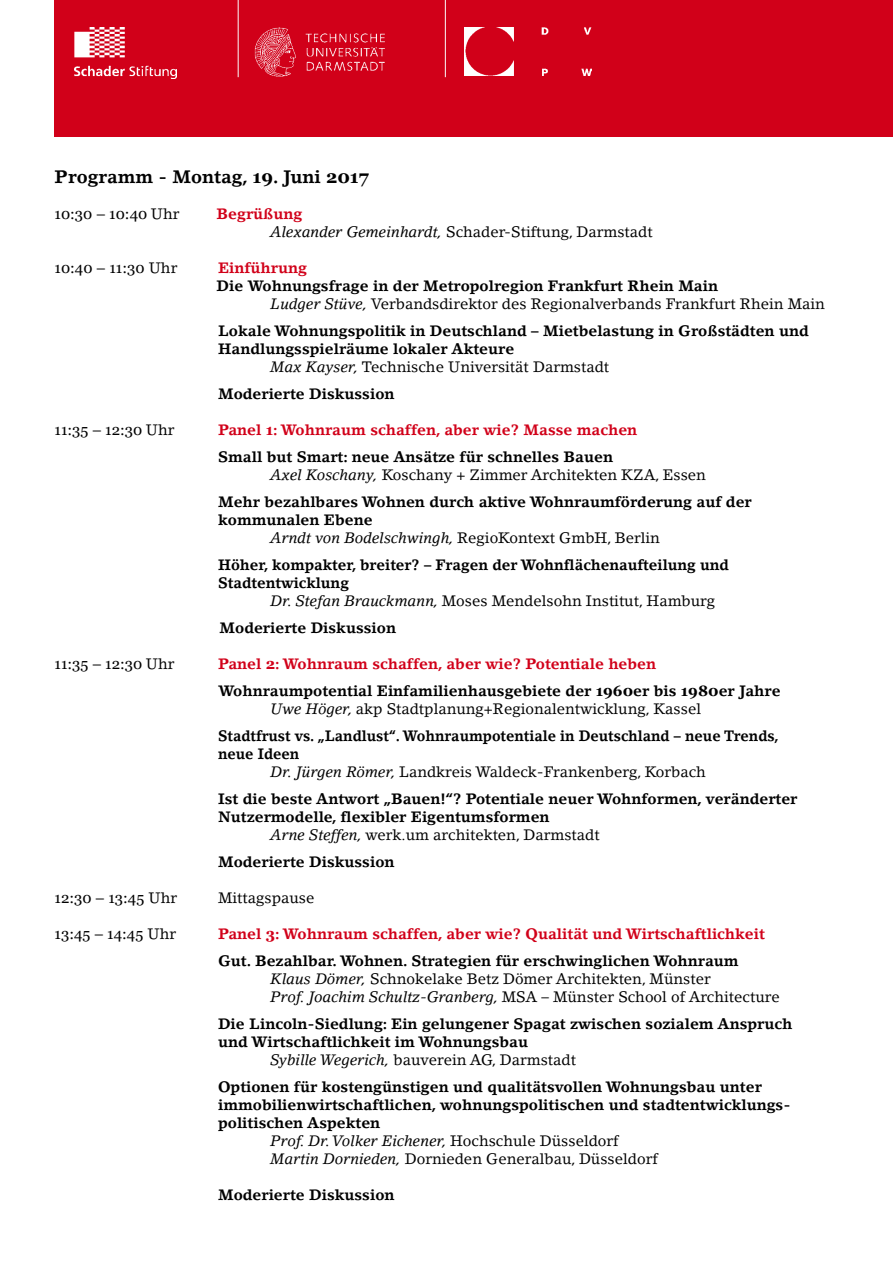
<style>
.page{position:relative;width:893px;height:1263px;background:#fff}
.page>*{position:absolute;margin:0;border:0;box-sizing:border-box;transform-origin:0 0}
.t1{font:700 18px "Lino Letter Std";color:#000}
.t2{font:700 15px/18px "Lino Letter Std";color:#000}
.t3{font:15px/18px "Lino Letter Std";color:#000}
.t4{font:700 15px/27px "Lino Letter Std";color:#d10019}
.t5{font:700 15px/27px "Lino Letter Std";color:#000;scale:.94 1}
.t6{font:15px "Georgia";color:#000}
.t7{font:italic 15px "Lino Letter Std";color:#000}
.s1{font-family:"Georgia"}
.s2{font-family:"Lino Letter Std"}
.s3{font-weight:700;color:#d10019}
.s4{font-style:italic}
.s5{font-weight:400;font-style:italic}
.s6{font-weight:400}
.s7{color:#000}
.s8{font-weight:700}
.s9{color:#d10019}
.s10{font-family:"Georgia";color:#d10019}
.s11{font-style:normal}
</style>
<div class="page">
<div style="left:54px;top:0;width:839px;height:137px;background:#d10019"></div>
<img style="left:74px;top:28px;width:102px;height:51px">
<hr style="left:238px;top:0;width:1px;height:77px;background:#fcfcfc">
<img style="left:238px;top:17px;width:147px;height:61px">
<img style="left:465px;top:28px;width:126px;height:48px">
<hr style="left:445px;top:0;width:1px;height:77px;background:#fcfcfc">
<p class="t1" style="left:55px;top:165px;width:316px">Programm - Montag, <span class="s1">19</span>. Juni <span class="s1">2017</span></p>
<p class="t6" style="left:55px;top:204px;width:126px">10:30 – 10:40 <span class="s2">Uhr</span></p>
<p class="t3" style="left:271px;top:204px;width:384px;text-indent:-54px"><span class="s3">Begrüßung<br></span><span class="s4">Alexander Gemeinhardt,</span> Schader-Stiftung, Darmstadt</p>
<p class="t6" style="left:55px;top:258px;width:124px">10:40 – 11:30 <span class="s2">Uhr</span></p>
<p class="t4" style="left:218px;top:254px;width:90px">Einführung</p>
<p class="t2" style="left:271px;top:276px;width:556px;text-indent:-54px">Die Wohnungsfrage in der Metropolregion Frankfurt Rhein Main<br><span class="s5">Ludger Stüve,</span> <span class="s6">Verbandsdirektor des Regionalverbands Frankfurt Rhein Main</span></p>
<p class="t2" style="left:218px;top:321px;width:592px">Lokale Wohnungspolitik in Deutschland – Mietbelastung in Großstädten und</p>
<p class="t2" style="left:218px;top:339px;width:298px">Handlungsspielräume lokaler Akteure</p>
<p class="t3" style="left:271px;top:357px;width:340px"><span class="s4">Max Kayser,</span> Technische Universität Darmstadt</p>
<p class="t2" style="left:218px;top:384px;width:178px">Moderierte Diskussion</p>
<p class="t6" style="left:55px;top:420px;width:121px">11:35 – 12:30 <span class="s2">Uhr</span></p>
<p class="t4" style="left:218px;top:416px;width:421px">Panel <span class="s1">1</span>: Wohnraum schaffen, aber wie? Masse machen<br><span class="s7">Small but Smart: neue Ansätze für schnelles Bauen</span></p>
<p class="t2" style="left:218px;top:461px;width:535px;line-height:27px;text-align:center"><span class="s5">Axel Koschany,</span> <span class="s6">Koschany + Zimmer Architekten KZA, Essen<br></span>Mehr bezahlbares Wohnen durch aktive Wohnraumförderung auf der</p>
<p class="t3" style="left:271px;top:510px;width:391px;text-indent:-52px"><span class="s8">kommunalen Ebene<br></span><span class="s4">Arndt von Bodelschwingh,</span> RegioKontext GmbH, Berlin</p>
<p class="t2" style="left:218px;top:555px;width:512px">Höher, kompakter, breiter? – Fragen der Wohnflächenaufteilung und<br>Stadtentwicklung</p>
<p class="t3" style="left:220px;top:587px;width:497px;line-height:27px;text-indent:51px"><span class="s4">Dr. Stefan Brauckmann,</span> Moses Mendelsohn Institut, Hamburg<br><span class="s8">Moderierte Diskussion</span></p>
<p class="t6" style="left:55px;top:654px;width:121px">11:35 – 12:30 <span class="s2">Uhr</span></p>
<p class="t2" style="left:218px;top:650px;width:564px;line-height:27px"><span class="s9">Panel</span> <span class="s10">2</span><span class="s9">: Wohnraum schaffen, aber wie? Potentiale heben<br></span>Wohnraumpotential Einfamilienhausgebiete der <span class="s1">1960</span>er bis <span class="s1">1980</span>er Jahre</p>
<p class="t5" style="left:218px;top:695px;width:598px;text-indent:52px"><span class="s5">Uwe Höger,</span> <span class="s6">akp Stadtplanung+Regionalentwicklung, Kassel<br></span>Stadtfrust vs. „Landlust“. Wohnraumpotentiale in Deutschland – neue Trends,</p>
<p class="t3" style="left:271px;top:744px;width:437px;text-indent:-52px"><span class="s8">neue Ideen<br></span><span class="s4">Dr. Jürgen Römer,</span> Landkreis Waldeck-Frankenberg, Korbach</p>
<p class="t2" style="left:218px;top:789px;width:581px">Ist die beste Antwort „Bauen!“? Potentiale neuer Wohnformen, veränderter</p>
<p class="t2" style="left:218px;top:807px;width:333px">Nutzermodelle, flexibler Eigentumsformen</p>
<p class="t3" style="left:271px;top:825px;width:331px"><span class="s4">Arne Steffen,</span> werk.um architekten, Darmstadt</p>
<p class="t2" style="left:218px;top:852px;width:178px">Moderierte Diskussion</p>
<p class="t6" style="left:55px;top:888px;width:124px">12:30 – 13:45 <span class="s2">Uhr</span></p>
<p class="t3" style="left:218px;top:888px;width:98px">Mittagspause</p>
<p class="t6" style="left:55px;top:924px;width:123px">13:45 – 14:45 <span class="s2">Uhr</span></p>
<p class="t4" style="left:218px;top:920px;width:548px">Panel <span class="s1">3</span>: Wohnraum schaffen, aber wie? Qualität und Wirtschaftlichkeit<br><span class="s7">Gut. Bezahlbar. Wohnen. Strategien für erschwinglichen Wohnraum</span></p>
<p class="t3" style="left:271px;top:969px;width:511px"><span class="s4">Klaus Dömer,</span> Schnokelake Betz Dömer Architekten, Münster<br><span class="s4">Prof. Joachim Schultz-Granberg,</span> MSA – Münster School of Architecture</p>
<p class="t2" style="left:218px;top:1014px;width:576px">Die Lincoln-Siedlung: Ein gelungener Spagat zwischen sozialem Anspruch</p>
<p class="t2" style="left:218px;top:1032px;width:312px">und Wirtschaftlichkeit im Wohnungsbau</p>
<p class="t3" style="left:271px;top:1050px;width:307px"><span class="s4">Sybille Wegerich,</span> bauverein AG, Darmstadt</p>
<p class="t2" style="left:218px;top:1077px;width:545px">Optionen für kostengünstigen und qualitätsvollen Wohnungsbau unter</p>
<p class="t2" style="left:218px;top:1095px;width:574px">immobilienwirtschaftlichen, wohnungspolitischen und stadtentwicklungs-</p>
<p class="t2" style="left:218px;top:1113px;width:164px">politischen Aspekten</p>
<p class="t7" style="left:271px;top:1131px;width:350px">Prof. Dr. Volker Eichener, <span class="s11">Hochschule Düsseldorf</span></p>
<p class="t3" style="left:271px;top:1149px;width:389px"><span class="s4">Martin Dornieden,</span> Dornieden Generalbau, Düsseldorf</p>
<p class="t2" style="left:218px;top:1185px;width:178px">Moderierte Diskussion</p>
</div>
